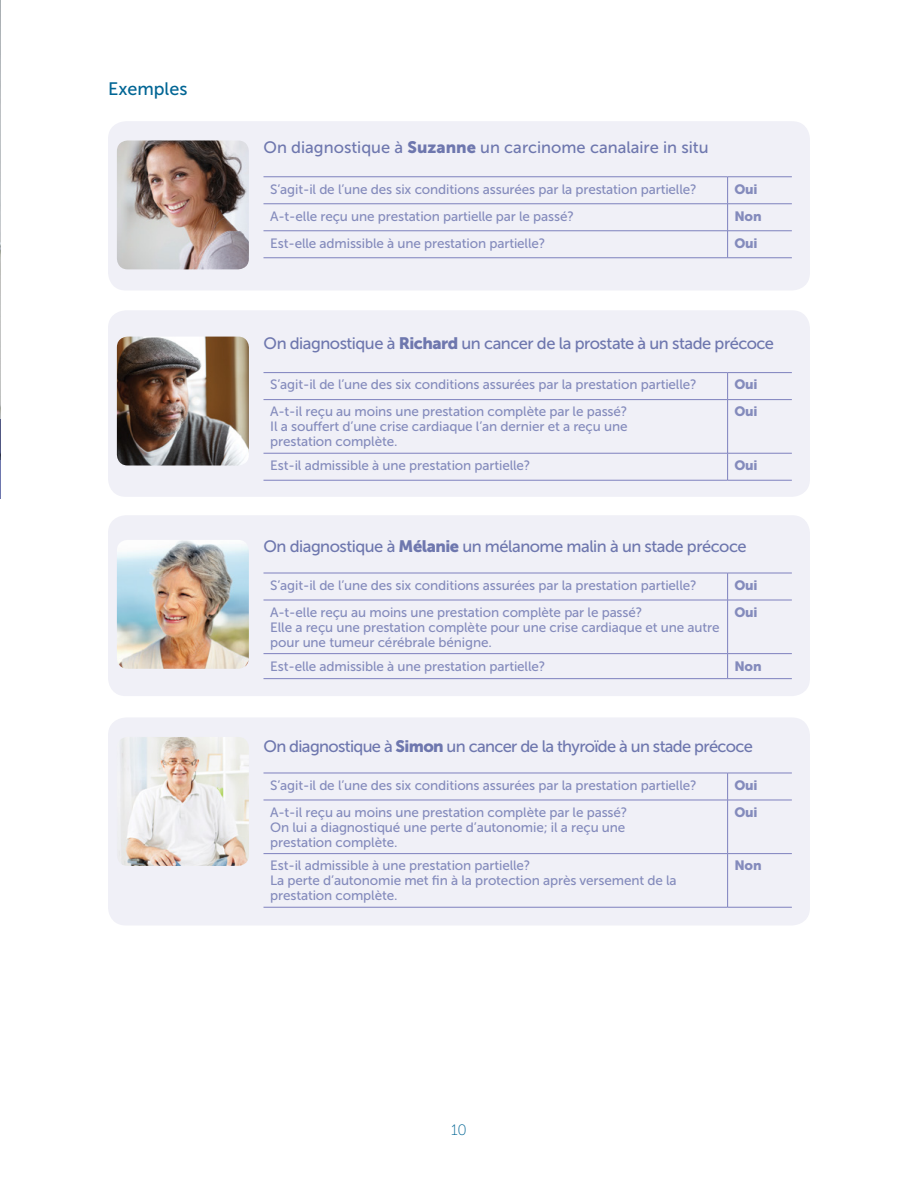
<style>
.page{position:relative;width:918px;height:1188px;background:#fff}
.page>*{position:absolute;margin:0;border:0;box-sizing:border-box;transform-origin:0 0}
.EL_Heading_6_-_12_pt{font:18px "Museo Sans 500";color:#006594}
.t1{font:16.5px "Museo Sans 500";letter-spacing:-.03em;color:#6e77ae}
.t2{font:16.5px "Museo Sans 500";color:#6e77ae}
.t3{font:15px "Museo Sans 100";color:#006594}
.EL_Body_Text_-_10_pt{font:13.5px/15px "Museo Sans 500";letter-spacing:-.01em;color:#848bbc}
.EL_Body_Text_-_10_pt-2{font:13.5px "Museo Sans 900";letter-spacing:-.01em;color:#848bbc}
.s1{font-family:"Museo Sans 900"}
</style>
<div class="page">
<img style="left:0;top:0;width:1px;height:419px">
<hr style="left:0;top:419px;width:1px;height:80px;background:#6e77ae">
<div style="left:108px;top:121px;width:702px;height:170px;background:#f0f0f7;border-radius:18px"></div>
<hr style="left:264px;top:177px;width:464px;height:1px;background:#7e81be">
<hr style="left:728px;top:177px;width:64px;height:1px;background:#7e81be">
<hr style="left:264px;top:204px;width:464px;height:1px;background:#7e81be">
<hr style="left:728px;top:204px;width:64px;height:1px;background:#7e81be">
<hr style="left:264px;top:231px;width:464px;height:1px;background:#7e81be">
<hr style="left:728px;top:231px;width:64px;height:1px;background:#7e81be">
<svg style="left:727px;top:178px;width:1px;height:80px"></svg>
<hr style="left:264px;top:258px;width:464px;height:1px;background:#7e81be">
<hr style="left:728px;top:258px;width:64px;height:1px;background:#7e81be">
<img style="left:117px;top:140px;width:132px;height:129px">
<div style="left:108px;top:515px;width:702px;height:181px;background:#f0f0f7;border-radius:18px"></div>
<hr style="left:264px;top:573px;width:464px;height:1px;background:#7e81be">
<hr style="left:728px;top:573px;width:64px;height:1px;background:#7e81be">
<svg style="left:727px;top:573px;width:1px;height:27px"></svg>
<hr style="left:264px;top:600px;width:464px;height:1px;background:#7e81be">
<hr style="left:728px;top:600px;width:64px;height:1px;background:#7e81be">
<hr style="left:727px;top:600px;width:1px;height:53px;background:#7e81be">
<hr style="left:264px;top:653px;width:464px;height:1px;background:#7e81be">
<hr style="left:728px;top:653px;width:64px;height:1px;background:#7e81be">
<svg style="left:727px;top:654px;width:1px;height:24px"></svg>
<hr style="left:264px;top:678px;width:464px;height:1px;background:#7e81be">
<hr style="left:728px;top:678px;width:64px;height:1px;background:#7e81be">
<img style="left:117px;top:540px;width:132px;height:129px">
<div style="left:108px;top:717px;width:702px;height:209px;background:#f0f0f7;border-radius:18px"></div>
<hr style="left:264px;top:773px;width:464px;height:1px;background:#7e81be">
<hr style="left:728px;top:773px;width:64px;height:1px;background:#7e81be">
<svg style="left:727px;top:773px;width:1px;height:27px"></svg>
<hr style="left:264px;top:800px;width:464px;height:1px;background:#7e81be">
<hr style="left:728px;top:800px;width:64px;height:1px;background:#7e81be">
<hr style="left:727px;top:800px;width:1px;height:53px;background:#7e81be">
<hr style="left:264px;top:853px;width:464px;height:1px;background:#7e81be">
<hr style="left:728px;top:853px;width:64px;height:1px;background:#7e81be">
<hr style="left:727px;top:854px;width:1px;height:53px;background:#7e81be">
<hr style="left:264px;top:907px;width:464px;height:1px;background:#7e81be">
<hr style="left:728px;top:907px;width:64px;height:1px;background:#7e81be">
<img style="left:119px;top:737px;width:130px;height:129px">
<div style="left:108px;top:310px;width:702px;height:187px;background:#f0f0f7;border-radius:18px"></div>
<hr style="left:264px;top:372px;width:464px;height:1px;background:#7e81be">
<hr style="left:728px;top:372px;width:64px;height:1px;background:#7e81be">
<svg style="left:727px;top:373px;width:1px;height:26px"></svg>
<hr style="left:264px;top:399px;width:464px;height:1px;background:#7e81be">
<hr style="left:728px;top:399px;width:64px;height:1px;background:#7e81be">
<hr style="left:727px;top:400px;width:1px;height:53px;background:#7e81be">
<hr style="left:264px;top:453px;width:464px;height:1px;background:#7e81be">
<hr style="left:728px;top:453px;width:64px;height:1px;background:#7e81be">
<svg style="left:727px;top:453px;width:1px;height:27px"></svg>
<hr style="left:264px;top:480px;width:464px;height:1px;background:#7e81be">
<hr style="left:728px;top:480px;width:64px;height:1px;background:#7e81be">
<img style="left:117px;top:337px;width:132px;height:129px">
<h6 class="EL_Heading_6_-_12_pt" style="left:108px;top:78px;width:81px">Exemples</h6>
<p class="t2" style="left:264px;top:138px;width:447px">On diagnostique à <span class="s1">Suzanne</span> un carcinome canalaire in situ</p>
<p class="EL_Body_Text_-_10_pt" style="left:270px;top:182px;width:428px">S’agit-il de l’une des six conditions assurées par la prestation partielle?</p>
<p class="EL_Body_Text_-_10_pt-2" style="left:734px;top:181px;width:25px">Oui</p>
<p class="EL_Body_Text_-_10_pt" style="left:270px;top:209px;width:305px">A-t-elle reçu une prestation partielle par le passé?</p>
<p class="EL_Body_Text_-_10_pt-2" style="left:734px;top:208px;width:29px">Non</p>
<p class="EL_Body_Text_-_10_pt" style="left:270px;top:236px;width:277px">Est-elle admissible à une prestation partielle?</p>
<p class="EL_Body_Text_-_10_pt-2" style="left:734px;top:235px;width:25px">Oui</p>
<p class="t1" style="left:264px;top:334px;width:512px">On diagnostique à <span class="s1">Richard</span> un cancer de la prostate à un stade précoce</p>
<p class="EL_Body_Text_-_10_pt" style="left:270px;top:377px;width:428px">S’agit-il de l’une des six conditions assurées par la prestation partielle?</p>
<p class="EL_Body_Text_-_10_pt-2" style="left:734px;top:377px;width:25px">Oui</p>
<p class="EL_Body_Text_-_10_pt" style="left:270px;top:404px;width:359px">A-t-il reçu au moins une prestation complète par le passé?</p>
<p class="EL_Body_Text_-_10_pt" style="left:270px;top:419px;width:359px">Il a souffert d’une crise cardiaque l’an dernier et a reçu une prestation complète.</p>
<p class="EL_Body_Text_-_10_pt-2" style="left:734px;top:404px;width:25px">Oui</p>
<p class="EL_Body_Text_-_10_pt" style="left:270px;top:458px;width:262px">Est-il admissible à une prestation partielle?</p>
<p class="EL_Body_Text_-_10_pt-2" style="left:734px;top:458px;width:25px">Oui</p>
<p class="t1" style="left:264px;top:538px;width:485px">On diagnostique à <span class="s1">Mélanie</span> un mélanome malin à un stade précoce</p>
<p class="EL_Body_Text_-_10_pt" style="left:270px;top:578px;width:428px">S’agit-il de l’une des six conditions assurées par la prestation partielle?</p>
<p class="EL_Body_Text_-_10_pt-2" style="left:734px;top:577px;width:25px">Oui</p>
<p class="EL_Body_Text_-_10_pt" style="left:270px;top:605px;width:374px">A-t-elle reçu au moins une prestation complète par le passé?</p>
<p class="EL_Body_Text_-_10_pt" style="left:270px;top:620px;width:451px">Elle a reçu une prestation complète pour une crise cardiaque et une autre pour une tumeur cérébrale bénigne.</p>
<p class="EL_Body_Text_-_10_pt-2" style="left:734px;top:604px;width:25px">Oui</p>
<p class="EL_Body_Text_-_10_pt" style="left:270px;top:658px;width:277px">Est-elle admissible à une prestation partielle?</p>
<p class="EL_Body_Text_-_10_pt-2" style="left:734px;top:658px;width:29px">Non</p>
<p class="t1" style="left:264px;top:738px;width:491px">On diagnostique à <span class="s1">Simon</span> un cancer de la thyroïde à un stade précoce</p>
<p class="EL_Body_Text_-_10_pt" style="left:270px;top:778px;width:428px">S’agit-il de l’une des six conditions assurées par la prestation partielle?</p>
<p class="EL_Body_Text_-_10_pt-2" style="left:734px;top:777px;width:25px">Oui</p>
<p class="EL_Body_Text_-_10_pt" style="left:270px;top:805px;width:359px">A-t-il reçu au moins une prestation complète par le passé?</p>
<p class="EL_Body_Text_-_10_pt" style="left:270px;top:820px;width:357px">On lui a diagnostiqué une perte d’autonomie; il a reçu une prestation complète.</p>
<p class="EL_Body_Text_-_10_pt-2" style="left:734px;top:804px;width:25px">Oui</p>
<p class="EL_Body_Text_-_10_pt" style="left:270px;top:858px;width:408px">Est-il admissible à une prestation partielle?<br>La perte d’autonomie met fin à la protection après versement de la prestation complète.</p>
<p class="EL_Body_Text_-_10_pt-2" style="left:734px;top:858px;width:29px">Non</p>
<p class="t3" style="left:451px;top:1122px;width:17px">10</p>
</div>
